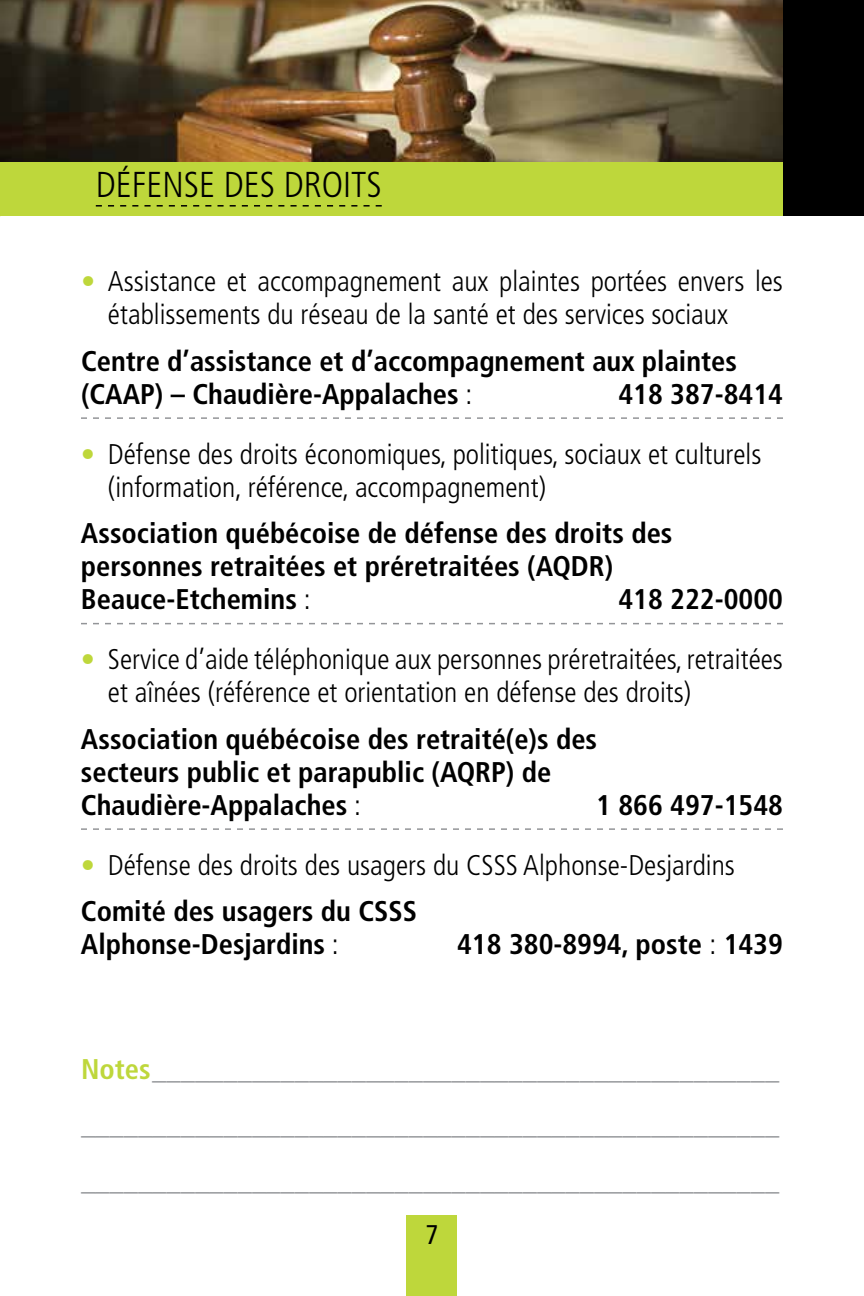
<style>
.page{position:relative;width:864px;height:1296px;background:#fff}
.page>*{position:absolute;margin:0;border:0;box-sizing:border-box;transform-origin:0 0}
.t1{font:300 condensed 36px "Frutiger";color:#000}
.t2{font:700 condensed 28.5px/33px "Frutiger";color:#000}
.t3{font:300 condensed 28.5px/33px "Frutiger";color:#000}
.t4{font:700 condensed 28.5px/55.5px "Frutiger";color:#939598;text-align:justify}
.t5{font:condensed 27px "Frutiger";color:#000}
.s1{color:#bed73b}
.s2{font-weight:300}
</style>
<div class="page">
<div style="left:407px;top:1215px;width:50px;height:81px;background:#bed73b"></div>
<svg style="left:81px;top:417px;width:702px;height:2px"></svg>
<svg style="left:81px;top:623px;width:702px;height:1px"></svg>
<svg style="left:81px;top:828px;width:702px;height:2px"></svg>
<div style="left:783px;top:0;width:81px;height:216px;background:#000"></div>
<div style="left:0;top:162px;width:783px;height:54px;background:#bed73b"></div>
<svg style="left:96px;top:205px;width:286px;height:2px"></svg>
<img style="left:0;top:0;width:783px;height:162px">
<p class="t1" style="left:96px;top:164px;width:287px">Défense des droits</p>
<p class="t3" style="left:108px;top:265px;width:677px;text-indent:-27px"><span class="s1">•</span> Assistance et accompagnement aux plaintes portées envers les établissements du réseau de la santé et des services sociaux</p>
<p class="t2" style="left:81px;top:345px;width:658px">Centre d’assistance et d’accompagnement aux plaintes (CAAP) – Chaudière-Appalaches <span class="s2">:</span></p>
<p class="t2" style="left:618px;top:378px;width:166px">418 387-8414</p>
<p class="t3" style="left:108px;top:438px;width:655px;text-indent:-27px"><span class="s1">•</span> Défense des droits économiques, politiques, sociaux et culturels (information, référence, accompagnement)</p>
<p class="t2" style="left:81px;top:517px;width:593px">Association québécoise de défense des droits des personnes retraitées et préretraitées (AQDR)<br>Beauce-Etchemins <span class="s2">:</span></p>
<p class="t2" style="left:618px;top:583px;width:166px">418 222-0000</p>
<p class="t3" style="left:108px;top:643px;width:677px;text-indent:-27px"><span class="s1">•</span> Service d’aide téléphonique aux personnes préretraitées, retraitées et aînées (référence et orientation en défense des droits)</p>
<p class="t2" style="left:81px;top:723px;width:518px">Association québécoise des retraité(e)s des secteurs public et parapublic (AQRP) de<br>Chaudière-Appalaches <span class="s2">:</span></p>
<p class="t2" style="left:596px;top:789px;width:188px">1 866 497-1548</p>
<p class="t3" style="left:81px;top:849px;width:399px"><span class="s1">•</span> Défense des droits des usagers du CSSS</p>
<p class="t3" style="left:523px;top:849px;width:213px">Alphonse-Desjardins</p>
<p class="t2" style="left:81px;top:895px;width:338px">Comité des usagers du CSSS<br>Alphonse-Desjardins <span class="s2">:</span></p>
<p class="t2" style="left:457px;top:928px;width:327px">418 380-8994, poste <span class="s2">:</span> 1439</p>
<p class="t4" style="left:81px;top:1041px;width:700px"><span class="s1">Notes</span>____________________________________________ _________________________________________________ _________________________________________________</p>
<p class="t5" style="left:426px;top:1219px;width:14px">7</p>
</div>
